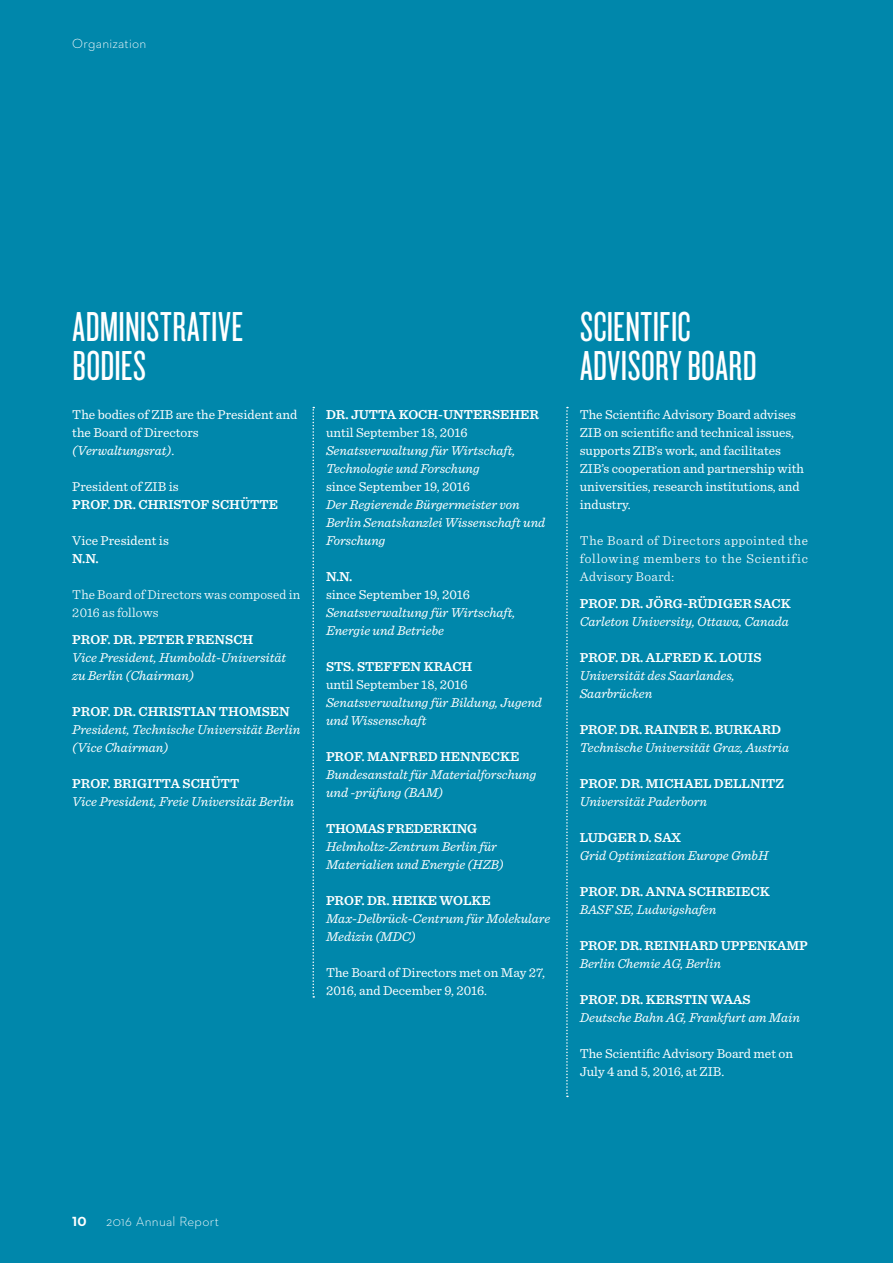
<style>
.page{position:relative;width:893px;height:1263px;background:#0087ab}
.page>*{position:absolute;margin:0;border:0;box-sizing:border-box;transform-origin:0 0}
.Head_Spalte_KO_HTF27{font:43.5px/39px "Knockout HTF27 Junior Bantamwt";letter-spacing:.01em;color:#fff}
.Text_links_Senitel_9{font:italic 13.5px/18px "Sentinel";color:#fff}
.Text_links_Senitel_9-2{font:13.5px/18px "Sentinel";color:#fff}
.Text_links_Senitel_9-3{font:600 13.5px/18px "Sentinel";color:#fff}
.Text_Spaltenanfang_9{font:300 13.5px/18px "Sentinel";letter-spacing:.03em;color:#fff;text-align:justify}
.Text_Spaltenanfang_9-2{font:300 13.5px/18px "Sentinel";letter-spacing:.01em;color:#fff}
.Kopf-_und_Fusszeile{font:300 13.5px "Neutraface 2 Text";letter-spacing:.02em;color:#fff}
.Text_links_Senitel_9-4{font:600 13.5px "Sentinel";letter-spacing:-.02em;color:#fff}
.t1{font:700 13.5px "Neutraface 2 Text";color:#fff}
.s1{font-style:italic}
.s2{font-weight:400}
.s3{font-weight:600}
</style>
<div class="page">
<svg style="left:566px;top:407px;width:2px;height:690px"></svg>
<svg style="left:312px;top:407px;width:2px;height:591px"></svg>
<p class="Kopf-_und_Fusszeile" style="left:72px;top:35px;width:76px">Organization</p>
<p class="Head_Spalte_KO_HTF27" style="left:73px;top:308px;width:172px">ADMINISTRATIVE<br>BODIES</p>
<p class="Head_Spalte_KO_HTF27" style="left:580px;top:308px;width:178px">SCIENTIFIC<br>ADVISORY BOARD</p>
<p class="Text_links_Senitel_9-2" style="left:72px;top:405px;width:226px">The bodies of ZIB are the President and the Board of Directors <span class="s1">(Verwaltungsrat)</span>.</p>
<p class="Text_links_Senitel_9-3" style="left:72px;top:477px;width:207px"><span class="s2">President of ZIB is<br></span>PROF. DR. CHRISTOF SCHÜTTE</p>
<p class="Text_links_Senitel_9-2" style="left:72px;top:531px;width:98px">Vice President is<br><span class="s3">N.N.</span></p>
<p class="Text_Spaltenanfang_9-2" style="left:72px;top:585px;width:230px">The Board of Directors was composed in<br>2016 as follows</p>
<p class="Text_links_Senitel_9-3" style="left:72px;top:630px;width:183px">PROF. DR. PETER FRENSCH</p>
<p class="Text_links_Senitel_9" style="left:72px;top:648px;width:216px">Vice President, Humboldt-Universität zu Berlin (Chairman)</p>
<p class="Text_links_Senitel_9-3" style="left:72px;top:702px;width:219px">PROF. DR. CHRISTIAN THOMSEN</p>
<p class="Text_links_Senitel_9" style="left:72px;top:720px;width:229px">President, Technische Universität Berlin (Vice Chairman)</p>
<p class="Text_links_Senitel_9-3" style="left:72px;top:774px;width:169px">PROF. BRIGITTA SCHÜTT</p>
<p class="Text_links_Senitel_9" style="left:72px;top:792px;width:223px">Vice President, Freie Universität Berlin</p>
<p class="Text_links_Senitel_9-3" style="left:326px;top:405px;width:215px">DR. JUTTA KOCH-UNTERSEHER</p>
<p class="Text_links_Senitel_9-2" style="left:326px;top:423px;width:143px">until September 18, 2016</p>
<p class="Text_links_Senitel_9" style="left:326px;top:441px;width:191px">Senatsverwaltung für Wirtschaft,<br>Technologie und Forschung</p>
<p class="Text_links_Senitel_9-2" style="left:326px;top:477px;width:146px">since September 19, 2016</p>
<p class="Text_links_Senitel_9" style="left:326px;top:495px;width:221px">Der Regierende Bürgermeister von<br>Berlin Senatskanzlei Wissenschaft und<br>Forschung</p>
<p class="Text_links_Senitel_9-3" style="left:326px;top:567px;width:28px">N.N.</p>
<p class="Text_links_Senitel_9-2" style="left:326px;top:585px;width:146px">since September 19, 2016</p>
<p class="Text_links_Senitel_9" style="left:326px;top:603px;width:191px">Senatsverwaltung für Wirtschaft,<br>Energie und Betriebe</p>
<p class="Text_links_Senitel_9-3" style="left:326px;top:657px;width:148px">STS. STEFFEN KRACH</p>
<p class="Text_links_Senitel_9-2" style="left:326px;top:675px;width:143px">until September 18, 2016</p>
<p class="Text_links_Senitel_9" style="left:326px;top:693px;width:217px">Senatsverwaltung für Bildung, Jugend und Wissenschaft</p>
<p class="Text_links_Senitel_9-3" style="left:326px;top:747px;width:195px">PROF. MANFRED HENNECKE</p>
<p class="Text_links_Senitel_9" style="left:326px;top:765px;width:212px">Bundesanstalt für Materialforschung und -prüfung (BAM)</p>
<p class="Text_links_Senitel_9-4" style="left:326px;top:818px;width:152px">THOMAS FREDERKING</p>
<p class="Text_links_Senitel_9" style="left:326px;top:837px;width:172px">Helmholtz-Zentrum Berlin für</p>
<p class="Text_links_Senitel_9" style="left:326px;top:855px;width:179px">Materialien und Energie (HZB)</p>
<p class="Text_links_Senitel_9-3" style="left:326px;top:891px;width:166px">PROF. DR. HEIKE WOLKE</p>
<p class="Text_links_Senitel_9" style="left:326px;top:909px;width:226px">Max-Delbrück-Centrum für Molekulare<br>Medizin (MDC)</p>
<p class="Text_links_Senitel_9-2" style="left:326px;top:963px;width:220px">The Board of Directors met on May 27,<br>2016, and December 9, 2016.</p>
<p class="Text_links_Senitel_9-2" style="left:580px;top:405px;width:226px">The Scientific Advisory Board advises ZIB on scientific and technical issues, supports ZIB’s work, and facilitates ZIB’s cooperation and partnership with universities, research institutions, and industry.</p>
<p class="Text_Spaltenanfang_9" style="left:580px;top:531px;width:230px">The Board of Directors appointed the following members to the Scientific Advisory Board:</p>
<p class="Text_links_Senitel_9-3" style="left:580px;top:594px;width:213px">PROF. DR. JÖRG-RÜDIGER SACK</p>
<p class="Text_links_Senitel_9" style="left:580px;top:612px;width:211px">Carleton University, Ottawa, Canada</p>
<p class="Text_links_Senitel_9-3" style="left:580px;top:648px;width:183px">PROF. DR. ALFRED K. LOUIS</p>
<p class="Text_links_Senitel_9" style="left:580px;top:666px;width:157px">Universität des Saarlandes,<br>Saarbrücken</p>
<p class="Text_links_Senitel_9-3" style="left:580px;top:720px;width:203px">PROF. DR. RAINER E. BURKARD</p>
<p class="Text_links_Senitel_9" style="left:580px;top:738px;width:211px">Technische Universität Graz, Austria</p>
<p class="Text_links_Senitel_9-3" style="left:580px;top:774px;width:206px">PROF. DR. MICHAEL DELLNITZ</p>
<p class="Text_links_Senitel_9" style="left:580px;top:792px;width:129px">Universität Paderborn</p>
<p class="Text_links_Senitel_9-3" style="left:580px;top:828px;width:103px">LUDGER D. SAX</p>
<p class="Text_links_Senitel_9" style="left:580px;top:846px;width:190px">Grid Optimization Europe GmbH</p>
<p class="Text_links_Senitel_9-3" style="left:580px;top:882px;width:191px">PROF. DR. ANNA SCHREIECK</p>
<p class="Text_links_Senitel_9" style="left:580px;top:900px;width:138px">BASF SE, Ludwigshafen</p>
<p class="Text_links_Senitel_9-3" style="left:580px;top:936px;width:230px">PROF. DR. REINHARD UPPENKAMP</p>
<p class="Text_links_Senitel_9" style="left:580px;top:954px;width:143px">Berlin Chemie AG, Berlin</p>
<p class="Text_links_Senitel_9-3" style="left:580px;top:990px;width:172px">PROF. DR. KERSTIN WAAS</p>
<p class="Text_links_Senitel_9" style="left:580px;top:1008px;width:222px">Deutsche Bahn AG, Frankfurt am Main</p>
<p class="Text_links_Senitel_9-2" style="left:580px;top:1044px;width:215px">The Scientific Advisory Board met on<br>July 4 and 5, 2016, at ZIB.</p>
<p class="t1" style="left:72px;top:1213px;width:16px">10</p>
<p class="Kopf-_und_Fusszeile" style="left:106px;top:1213px;width:114px">2016 Annual Report</p>
</div>
